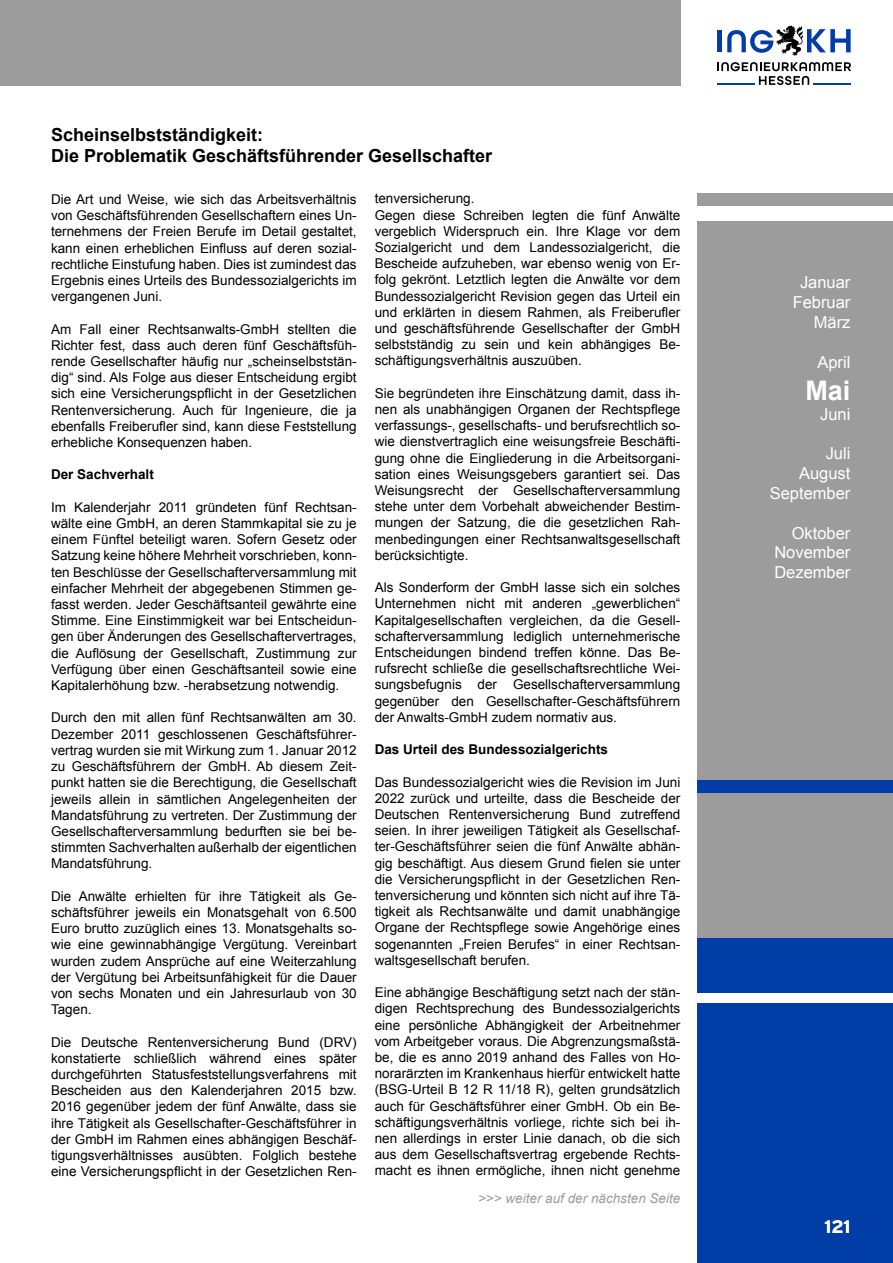
<style>
.page{position:relative;width:893px;height:1263px;background:#fff}
.page>*{position:absolute;margin:0;border:0;box-sizing:border-box;transform-origin:0 0}
.t1{font:700 27px "Arial";color:#fff}
.t2{font:700 18px/21.6px "Arial";color:#000}
.t3{font:700 18px "Interstate";color:#fff}
.t4{font:16.5px/19.8px "Arial";color:#fff;text-align:right}
.t5{font:13.5px/16.2px "Arial";color:#000;text-align:justify}
.t6{font:700 13.5px "Arial";color:#000}
.t7{font:italic 13.5px "Arial";color:#9c9c9d}
</style>
<div class="page">
<div style="left:697px;top:938px;width:196px;height:55px;background:#003da6"></div>
<div style="left:697px;top:1003px;width:196px;height:260px;background:#003da6"></div>
<div style="left:697px;top:221px;width:196px;height:717px;background:#9c9c9d"></div>
<div style="left:697px;top:193px;width:196px;height:13px;background:#9c9c9d"></div>
<div style="left:697px;top:780px;width:196px;height:13px;background:#003da6"></div>
<div style="left:0;top:0;width:680px;height:85px;background:#9c9c9d"></div>
<svg style="left:717px;top:62px;width:134px;height:23px"></svg>
<hr style="left:813px;top:83px;width:38px;height:2px;background:#003da7">
<hr style="left:717px;top:83px;width:38px;height:2px;background:#003da7">
<div style="left:717px;top:31px;width:5px;height:21px;background:#003da7"></div>
<svg style="left:727px;top:26px;width:124px;height:30px"></svg>
<h2 class="t2" style="left:51px;top:124px;width:443px">Scheinselbstständigkeit:<br>Die Problematik Geschäftsführender Gesellschafter</h2>
<p class="t5" style="left:51px;top:191px;width:307px">Die Art und Weise, wie sich das Arbeitsverhältnis von Geschäftsführenden Gesellschaftern eines Un&shy;ternehmens der Freien Berufe im Detail gestaltet, kann einen erheblichen Einfluss auf deren sozial&shy;rechtliche Einstufung haben. Dies ist zumindest das Ergebnis eines Urteils des Bundessozialgerichts im vergangenen Juni.</p>
<p class="t5" style="left:51px;top:321px;width:307px">Am Fall einer Rechtsanwalts-GmbH stellten die Richter fest, dass auch deren fünf Geschäftsfüh&shy;rende Gesellschafter häufig nur „scheinselbststän&shy;dig“ sind. Als Folge aus dieser Entscheidung ergibt sich eine Versicherungspflicht in der Gesetzlichen Rentenversicherung. Auch für Ingenieure, die ja ebenfalls Freiberufler sind, kann diese Feststellung erhebliche Konsequenzen haben.</p>
<p class="t6" style="left:51px;top:466px;width:104px">Der Sachverhalt</p>
<p class="t5" style="left:51px;top:499px;width:307px">Im Kalenderjahr 2011 gründeten fünf Rechtsan&shy;wälte eine GmbH, an deren Stammkapital sie zu je einem Fünftel beteiligt waren. Sofern Gesetz oder Satzung keine höhere Mehrheit vorschrieben, konn&shy;ten Beschlüsse der Gesellschafterversammlung mit einfacher Mehrheit der abgegebenen Stimmen ge&shy;fasst werden. Jeder Geschäftsanteil gewährte eine Stimme. Eine Einstimmigkeit war bei Entscheidun&shy;gen über Änderungen des Gesellschaftervertrages, die Auflösung der Gesellschaft, Zustimmung zur Verfügung über einen Geschäftsanteil sowie eine Kapitalerhöhung bzw. -herabsetzung notwendig.</p>
<p class="t5" style="left:51px;top:710px;width:307px">Durch den mit allen fünf Rechtsanwälten am 30.<br>Dezember 2011 geschlossenen Geschäftsführer&shy;vertrag wurden sie mit Wirkung zum 1. Januar 2012 zu Geschäftsführern der GmbH. Ab diesem Zeit&shy;punkt hatten sie die Berechtigung, die Gesellschaft jeweils allein in sämtlichen Angelegenheiten der Mandatsführung zu vertreten. Der Zustimmung der Gesellschafterversammlung bedurften sie bei be&shy;stimmten Sachverhalten außerhalb der eigentlichen Mandatsführung.</p>
<p class="t5" style="left:51px;top:888px;width:307px">Die Anwälte erhielten für ihre Tätigkeit als Ge&shy;schäftsführer jeweils ein Monatsgehalt von 6.500<br>Euro brutto zuzüglich eines 13. Monatsgehalts so&shy;wie eine gewinnabhängige Vergütung. Vereinbart wurden zudem Ansprüche auf eine Weiterzahlung der Vergütung bei Arbeitsunfähigkeit für die Dauer von sechs Monaten und ein Jahresurlaub von 30<br>Tagen.</p>
<p class="t5" style="left:51px;top:1034px;width:307px">Die Deutsche Rentenversicherung Bund (DRV) konstatierte schließlich während eines später durchgeführten Statusfeststellungsverfahrens mit Bescheiden aus den Kalenderjahren 2015 bzw.<br>2016 gegenüber jedem der fünf Anwälte, dass sie ihre Tätigkeit als Gesellschafter-Geschäftsführer in der GmbH im Rahmen eines abhängigen Beschäf&shy;tigungsverhältnisses ausübten. Folglich bestehe eine Versicherungspflicht in der Gesetzlichen Ren-</p>
<p class="t5" style="left:375px;top:191px;width:307px;text-align:left">tenversicherung.<br>Gegen diese Schreiben legten die fünf Anwälte vergeblich Widerspruch ein. Ihre Klage vor dem Sozialgericht und dem Landessozialgericht, die Bescheide aufzuheben, war ebenso wenig von Er&shy;folg gekrönt. Letztlich legten die Anwälte vor dem Bundessozialgericht Revision gegen das Urteil ein und erklärten in diesem Rahmen, als Freiberufler und geschäftsführende Gesellschafter der GmbH selbstständig zu sein und kein abhängiges Be&shy;schäftigungsverhältnis auszuüben.</p>
<p class="t5" style="left:375px;top:385px;width:307px">Sie begründeten ihre Einschätzung damit, dass ih&shy;nen als unabhängigen Organen der Rechtspflege verfassungs-, gesellschafts- und berufsrechtlich so&shy;wie dienstvertraglich eine weisungsfreie Beschäfti&shy;gung ohne die Eingliederung in die Arbeitsorgani&shy;sation eines Weisungsgebers garantiert sei. Das Weisungsrecht der Gesellschafterversammlung stehe unter dem Vorbehalt abweichender Bestim&shy;mungen der Satzung, die die gesetzlichen Rah&shy;menbedingungen einer Rechtsanwaltsgesellschaft berücksichtigte.</p>
<p class="t5" style="left:375px;top:579px;width:307px">Als Sonderform der GmbH lasse sich ein solches Unternehmen nicht mit anderen „gewerblichen“ Kapitalgesellschaften vergleichen, da die Gesell&shy;schafterversammlung lediglich unternehmerische Entscheidungen bindend treffen könne. Das Be&shy;rufsrecht schließe die gesellschaftsrechtliche Wei&shy;sungsbefugnis der Gesellschafterversammlung gegenüber den Gesellschafter-Geschäftsführern der Anwalts-GmbH zudem normativ aus.</p>
<p class="t6" style="left:375px;top:740px;width:235px">Das Urteil des Bundessozialgerichts</p>
<p class="t5" style="left:375px;top:774px;width:307px">Das Bundessozialgericht wies die Revision im Juni 2022 zurück und urteilte, dass die Bescheide der Deutschen Rentenversicherung Bund zutreffend seien. In ihrer jeweiligen Tätigkeit als Gesellschaf&shy;ter-Geschäftsführer seien die fünf Anwälte abhän&shy;gig beschäftigt. Aus diesem Grund fielen sie unter die Versicherungspflicht in der Gesetzlichen Ren&shy;tenversicherung und könnten sich nicht auf ihre Tä&shy;tigkeit als Rechtsanwälte und damit unabhängige Organe der Rechtspflege sowie Angehörige eines sogenannten „Freien Berufes“ in einer Rechtsan&shy;waltsgesellschaft berufen.</p>
<p class="t5" style="left:375px;top:984px;width:307px">Eine abhängige Beschäftigung setzt nach der stän&shy;digen Rechtsprechung des Bundessozialgerichts eine persönliche Abhängigkeit der Arbeitnehmer vom Arbeitgeber voraus. Die Abgrenzungsmaßstä&shy;be, die es anno 2019 anhand des Falles von Ho&shy;norarärzten im Krankenhaus hierfür entwickelt hatte (BSG-Urteil B 12 R 11/18 R), gelten grundsätzlich auch für Geschäftsführer einer GmbH. Ob ein Be&shy;schäftigungsverhältnis vorliege, richte sich bei ih&shy;nen allerdings in erster Linie danach, ob die sich aus dem Gesellschaftsvertrag ergebende Rechts&shy;macht es ihnen ermögliche, ihnen nicht genehme</p>
<p class="t7" style="left:478px;top:1189px;width:204px">&gt;&gt;&gt; weiter auf der nächsten Seite</p>
<p class="t4" style="left:793px;top:273px;width:59px">Januar<br>Februar<br>März</p>
<p class="t4" style="left:817px;top:352px;width:34px">April</p>
<h1 class="t1" style="left:805px;top:373px;width:47px">Mai</h1>
<p class="t4" style="left:820px;top:404px;width:32px">Juni</p>
<p class="t4" style="left:770px;top:444px;width:82px">Juli<br>August<br>September</p>
<p class="t4" style="left:774px;top:523px;width:78px;text-align:justify;text-indent:17px">Oktober November Dezember</p>
<h2 class="t3" style="left:824px;top:1216px;width:28px">121</h2>
</div>
